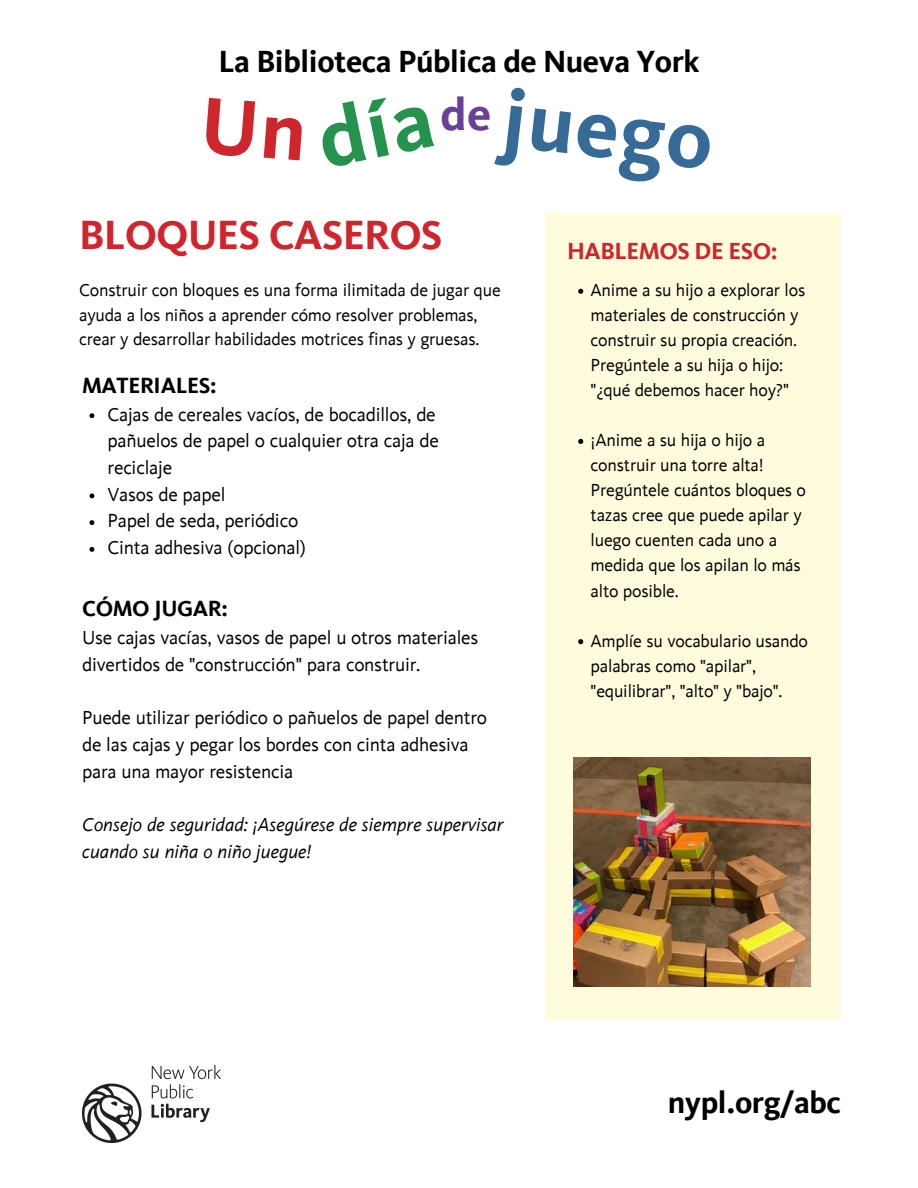
<style>
.page{position:relative;width:918px;height:1188px;background:#fff}
.page>*{position:absolute;margin:0;border:0;box-sizing:border-box;transform-origin:0 0}
.t1{font:700 84px "Kievitfor NYPL";color:#366a97}
.t2{font:700 46.65px "Kievitfor NYPL";color:#694098}
.t3{font:700 42px "Kievitfor NYPL";color:#ce262c}
.t4{font:700 31.5px "Kievitfor NYPL";color:#000}
.t5{font:700 24px "Kievitfor NYPL";color:#ce262c}
.t6{font:700 22.65px "Kievitfor NYPL";color:#000}
.t7{font:19.5px/26.7px "Kievitfor NYPL";color:#000}
.t8{font:italic 19.5px/26.7px "Kievitfor NYPL";color:#000}
.t9{font:18px/25px "Kievitfor NYPL";color:#000}
</style>
<div class="page">
<img style="left:82px;top:1065px;width:139px;height:78px">
<div style="left:545px;top:213px;width:296px;height:806px;background:#fffcde"></div>
<img style="left:573px;top:757px;width:237px;height:230px">
<svg style="left:89px;top:413px;width:5px;height:5px"></svg>
<svg style="left:89px;top:493px;width:5px;height:5px"></svg>
<svg style="left:89px;top:520px;width:5px;height:5px"></svg>
<svg style="left:89px;top:547px;width:5px;height:5px"></svg>
<svg style="left:578px;top:289px;width:5px;height:5px"></svg>
<svg style="left:578px;top:439px;width:5px;height:5px"></svg>
<svg style="left:578px;top:639px;width:5px;height:5px"></svg>
<h3 class="t4" style="left:219px;top:46px;width:482px">La Biblioteca Pública de Nueva York</h3>
<h2 class="t2" style="left:440px;top:92px;width:52px">de</h2>
<h1 class="t1" style="left:508px;top:78px;width:211px;rotate:6deg">juego</h1>
<h3 class="t3" style="left:79px;top:215px;width:364px">BLOQUES CASEROS</h3>
<p class="t9" style="left:79px;top:279px;width:423px">Construir con bloques es una forma ilimitada de jugar que ayuda a los niños a aprender cómo resolver problemas, crear y desarrollar habilidades motrices finas y gruesas.</p>
<p class="t9" style="left:591px;top:279px;width:216px">Anime a su hijo a explorar los materiales de construcción y construir su propia creación.<br>Pregúntele a su hija o hijo: "¿qué debemos hacer hoy?"</p>
<p class="t9" style="left:591px;top:429px;width:217px">¡Anime a su hija o hijo a construir una torre alta!<br>Pregúntele cuántos bloques o tazas cree que puede apilar y luego cuenten cada uno a medida que los apilan lo más alto posible.</p>
<p class="t9" style="left:591px;top:629px;width:219px">Amplíe su vocabulario usando palabras como "apilar", "equilibrar", "alto" y "bajo".</p>
<h3 class="t5" style="left:567px;top:239px;width:212px">HABLEMOS DE ESO:</h3>
<p class="t6" style="left:82px;top:374px;width:136px">MATERIALES:</p>
<p class="t7" style="left:108px;top:402px;width:333px">Cajas de cereales vacíos, de bocadillos, de pañuelos de papel o cualquier otra caja de reciclaje<br>Vasos de papel<br>Papel de seda, periódico<br>Cinta adhesiva (opcional)</p>
<p class="t6" style="left:82px;top:598px;width:147px">CÓMO JUGAR:</p>
<p class="t7" style="left:82px;top:626px;width:398px">Use cajas vacías, vasos de papel u otros materiales divertidos de "construcción" para construir.</p>
<p class="t7" style="left:82px;top:706px;width:406px">Puede utilizar periódico o pañuelos de papel dentro de las cajas y pegar los bordes con cinta adhesiva para una mayor resistencia</p>
<p class="t8" style="left:82px;top:813px;width:423px">Consejo de seguridad: ¡Asegúrese de siempre supervisar cuando su niña o niño juegue!</p>
<h3 class="t4" style="left:668px;top:1087px;width:174px">nypl.org/abc</h3>
</div>
